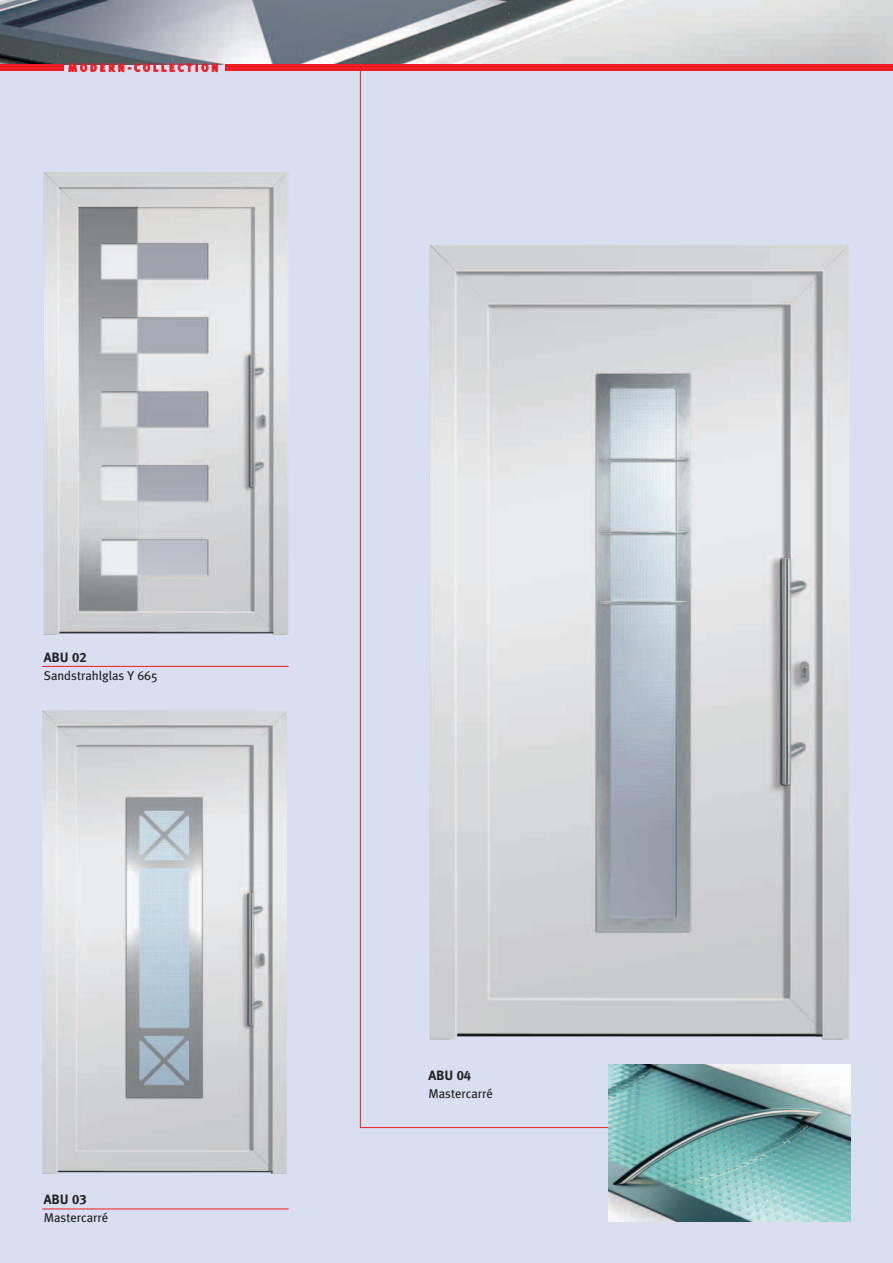
<style>
.page{position:relative;width:893px;height:1263px;background:#d9dff0}
.page>*{position:absolute;margin:0;border:0;box-sizing:border-box;transform-origin:0 0}
.t1{font:13.5px "Meta Plus Bold Caps";color:#231f20}
.t2{font:12.75px "Meta Plus";color:#231f20}
.t3{font:10.5px "Meta Plus Bold Caps";letter-spacing:.285em;color:#ee1d23}
</style>
<div class="page">
<img style="left:0;top:0;width:893px;height:64px">
<img style="left:623px;top:245px;width:226px;height:794px">
<hr style="left:42px;top:666px;width:247px;height:1px;background:#ee1d23">
<hr style="left:42px;top:1208px;width:247px;height:1px;background:#ee1d23">
<svg style="left:360px;top:71px;width:263px;height:1057px"></svg>
<img style="left:608px;top:1064px;width:242px;height:157px">
<img style="left:44px;top:171px;width:245px;height:464px">
<img style="left:42px;top:710px;width:245px;height:464px">
<div style="left:0;top:64px;width:64px;height:7px;background:#ee1d23"></div>
<div style="left:225px;top:64px;width:668px;height:7px;background:#ee1d23"></div>
<p class="t3" style="left:68px;top:62px;width:152px">MODERN-COLLECTION</p>
<p class="t1" style="left:44px;top:649px;width:44px">ABU 02</p>
<p class="t2" style="left:44px;top:670px;width:116px">Sandstrahlglas Y 665</p>
<p class="t1" style="left:44px;top:1192px;width:44px">ABU 03</p>
<p class="t2" style="left:44px;top:1213px;width:66px">Mastercarré</p>
<p class="t1" style="left:428px;top:1067px;width:44px">ABU 04</p>
<p class="t2" style="left:428px;top:1088px;width:66px">Mastercarré</p>
</div>
